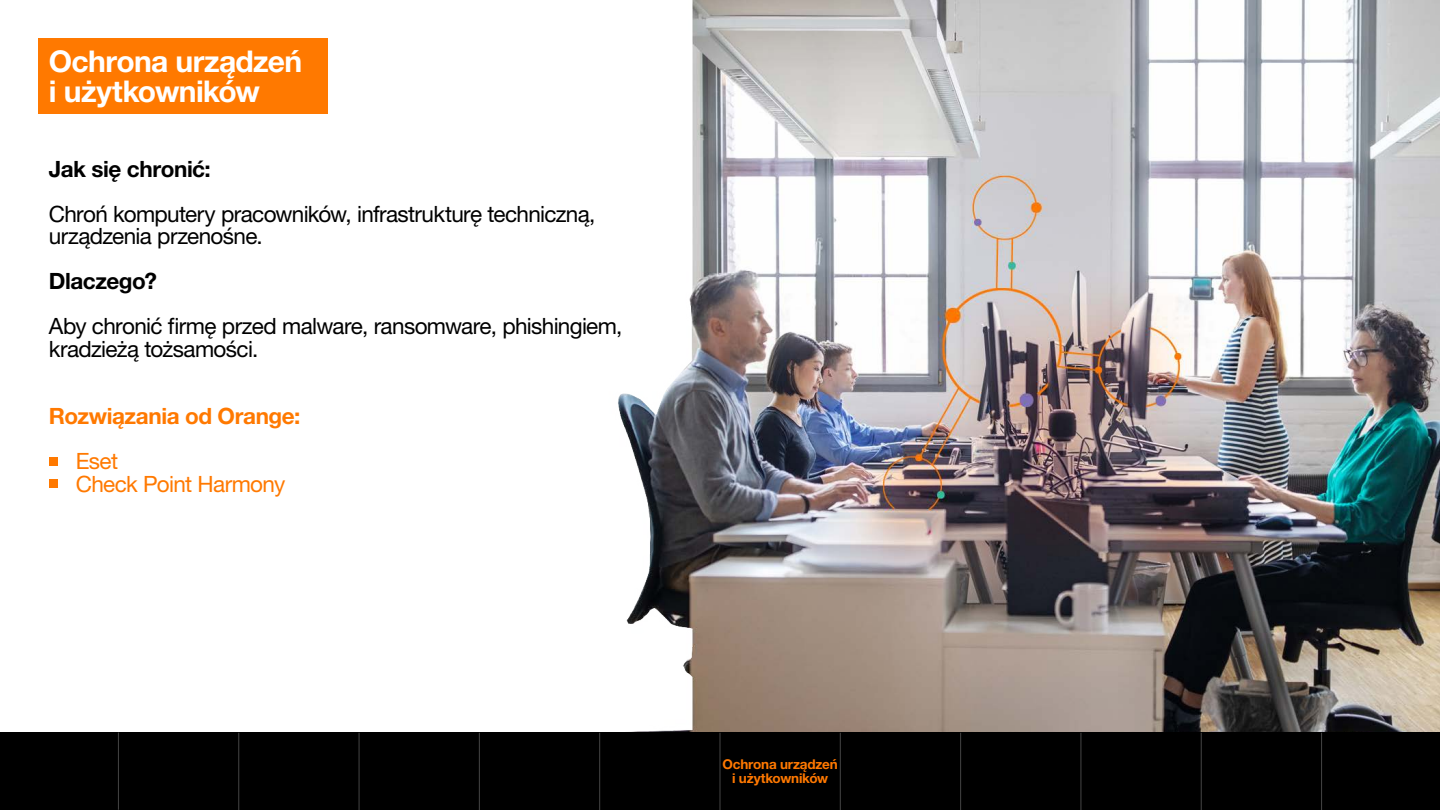
<style>
.page{position:relative;width:1440px;height:810px;background:#fff}
.page>*{position:absolute;margin:0;border:0;box-sizing:border-box;transform-origin:0 0}
.t1{font:700 30px/30px "Helvetica Neue LT Pro";letter-spacing:-.02em;color:#fff}
.t2{font:22.5px/22.5px "Helvetica Neue LT Pro";letter-spacing:-.03em;color:#000}
.t3{font:700 22.5px "Helvetica Neue LT Pro";letter-spacing:-.02em;color:#000}
.t4{font:22.5px/22.5px "Helvetica Neue LT Pro";letter-spacing:-.03em;color:#ff7900}
.t5{font:700 22.5px "Helvetica Neue LT Pro";letter-spacing:-.02em;color:#ff7900}
.t6{font:700 13.5px/13.5px "Helvetica Neue LT Pro";letter-spacing:-.015em;color:#ff7900;text-align:center}
</style>
<div class="page">
<img style="left:601px;top:0;width:839px;height:733px">
<div style="left:38px;top:38px;width:290px;height:76px;background:#ff7900"></div>
<div style="left:49px;top:457px;width:8px;height:8px;background:#ff7900"></div>
<div style="left:49px;top:480px;width:8px;height:8px;background:#ff7900"></div>
<div style="left:0;top:733px;width:1440px;height:77px;background:#000"></div>
<hr style="left:118px;top:733px;width:1px;height:77px;background:#fff">
<hr style="left:238px;top:733px;width:1px;height:77px;background:#fff">
<hr style="left:359px;top:733px;width:1px;height:77px;background:#fff">
<hr style="left:479px;top:733px;width:1px;height:77px;background:#fff">
<hr style="left:599px;top:733px;width:1px;height:77px;background:#fff">
<hr style="left:719px;top:733px;width:2px;height:77px;background:#fff">
<hr style="left:840px;top:733px;width:1px;height:77px;background:#fff">
<hr style="left:960px;top:733px;width:1px;height:77px;background:#fff">
<hr style="left:1080px;top:733px;width:1px;height:77px;background:#fff">
<hr style="left:1201px;top:733px;width:1px;height:77px;background:#fff">
<hr style="left:1321px;top:733px;width:1px;height:77px;background:#fff">
<h1 class="t1" style="left:49px;top:45px;width:255px">Ochrona urządzeń i użytkowników</h1>
<p class="t3" style="left:49px;top:155px;width:163px">Jak się chronić:</p>
<p class="t2" style="left:49px;top:202px;width:548px">Chroń komputery pracowników, infrastrukturę techniczną, urządzenia przenośne.</p>
<p class="t3" style="left:49px;top:267px;width:109px">Dlaczego?</p>
<p class="t2" style="left:49px;top:315px;width:575px">Aby chronić firmę przed malware, ransomware, phishingiem, kradzieżą tożsamości.</p>
<p class="t5" style="left:49px;top:402px;width:253px">Rozwiązania od Orange:</p>
<p class="t4" style="left:76px;top:450px;width:211px">Eset<br>Check Point Harmony</p>
<p class="t6" style="left:723px;top:758px;width:117px">Ochrona urządzeń i użytkowników</p>
</div>
